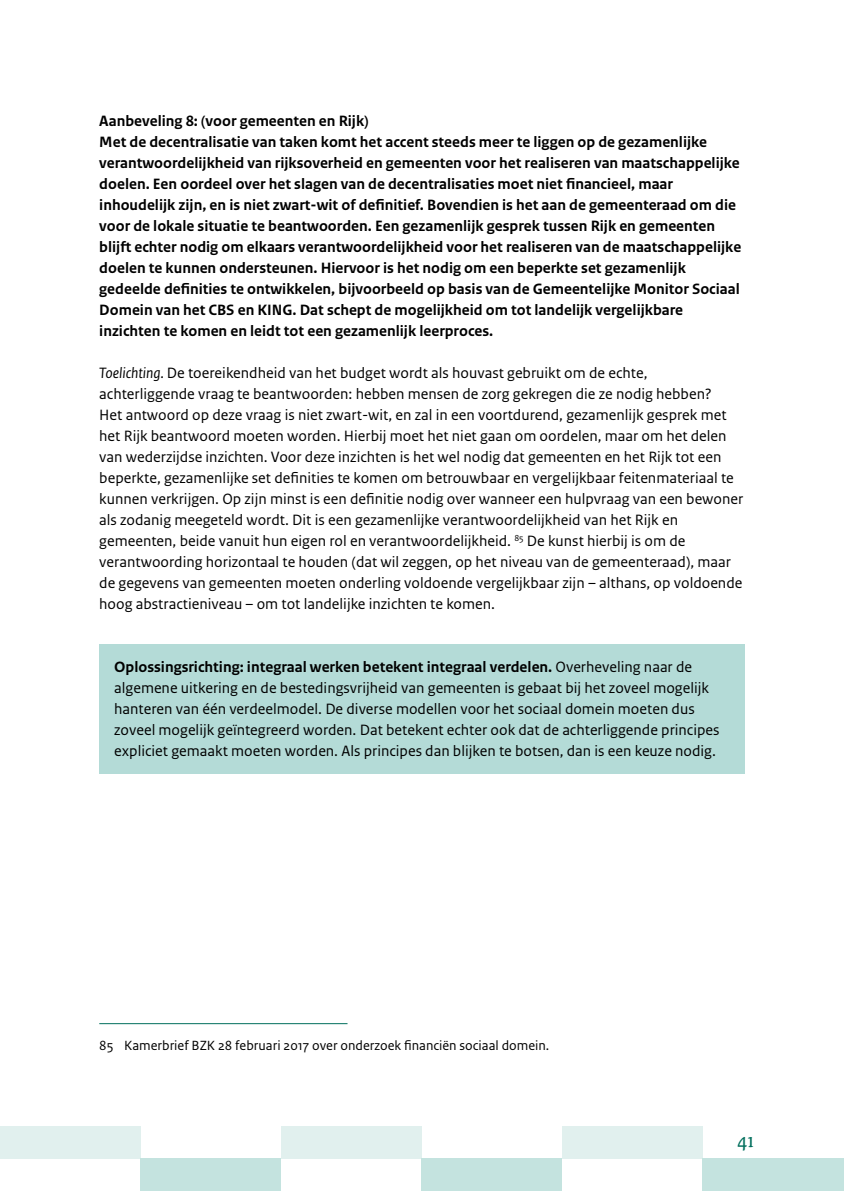
<style>
.page{position:relative;width:844px;height:1191px;background:#fff}
.page>*{position:absolute;margin:0;border:0;box-sizing:border-box;transform-origin:0 0}
.t1{font:21px "Rijksoverheid Serif";color:#006e5c}
.Brood_9_pt{font:15.75px/21px "Rijksoverheid Sans Text";color:#000}
.Tussenkop_vet___niet{font:700 15.75px/21px "Rijksoverheid Sans Text";color:#000}
.kadertekst_brood{font:15.75px/21px "Rijksoverheid Sans Text";color:#000}
.Voetnoot{font:14px "Rijksoverheid Sans Text";color:#000}
.s1{font-style:italic}
.s2{font-weight:700}
</style>
<div class="page">
<div style="left:0;top:1126px;width:141px;height:32px;background:#e1f0ee"></div>
<div style="left:281px;top:1126px;width:140px;height:32px;background:#e1f0ee"></div>
<div style="left:562px;top:1126px;width:140px;height:32px;background:#e1f0ee"></div>
<div style="left:140px;top:1158px;width:141px;height:33px;background:#c4e3df"></div>
<div style="left:421px;top:1158px;width:141px;height:33px;background:#c4e3df"></div>
<div style="left:702px;top:1158px;width:141px;height:33px;background:#c4e3df"></div>
<div style="left:99px;top:644px;width:645px;height:130px;background:#b4dbd7"></div>
<hr style="left:99px;top:1023px;width:248px;height:1px;background:#006e5c">
<p class="Tussenkop_vet___niet" style="left:99px;top:111px;width:271px">Aanbeveling 8: (voor gemeenten en Rijk)</p>
<p class="Tussenkop_vet___niet" style="left:99px;top:132px;width:643px">Met de decentralisatie van taken komt het accent steeds meer te liggen op de gezamenlijke verantwoordelijkheid van rijksoverheid en gemeenten voor het realiseren van maatschappelijke doelen. Een oordeel over het slagen van de decentralisaties moet niet financieel, maar inhoudelijk zijn, en is niet zwart-wit of definitief. Bovendien is het aan de gemeenteraad om die voor de lokale situatie te beantwoorden. Een gezamenlijk gesprek tussen Rijk en gemeenten blijft echter nodig om elkaars verantwoordelijkheid voor het realiseren van de maatschappelijke doelen te kunnen ondersteunen. Hiervoor is het nodig om een beperkte set gezamenlijk gedeelde definities te ontwikkelen, bijvoorbeeld op basis van de Gemeentelijke Monitor Sociaal Domein van het CBS en KING. Dat schept de mogelijkheid om tot landelijk vergelijkbare inzichten te komen en leidt tot een gezamenlijk leerproces.</p>
<p class="Brood_9_pt" style="left:99px;top:363px;width:645px"><span class="s1">Toelichting.</span> De toereikendheid van het budget wordt als houvast gebruikt om de echte, achterliggende vraag te beantwoorden: hebben mensen de zorg gekregen die ze nodig hebben?<br>Het antwoord op deze vraag is niet zwart-wit, en zal in een voortdurend, gezamenlijk gesprek met het Rijk beantwoord moeten worden. Hierbij moet het niet gaan om oordelen, maar om het delen van wederzijdse inzichten. Voor deze inzichten is het wel nodig dat gemeenten en het Rijk tot een beperkte, gezamenlijke set definities te komen om betrouwbaar en vergelijkbaar feitenmateriaal te kunnen verkrijgen. Op zijn minst is een definitie nodig over wanneer een hulpvraag van een bewoner als zodanig meegeteld wordt. Dit is een gezamenlijke verantwoordelijkheid van het Rijk en gemeenten, beide vanuit hun eigen rol en verantwoordelijkheid. <sup>85</sup> De kunst hierbij is om de verantwoording horizontaal te houden (dat wil zeggen, op het niveau van de gemeenteraad), maar de gegevens van gemeenten moeten onderling voldoende vergelijkbaar zijn – althans, op voldoende hoog abstractieniveau – om tot landelijke inzichten te komen.</p>
<p class="kadertekst_brood" style="left:114px;top:657px;width:606px"><span class="s2">Oplossingsrichting: integraal werken betekent integraal verdelen.</span> Overheveling naar de algemene uitkering en de bestedingsvrijheid van gemeenten is gebaat bij het zoveel mogelijk hanteren van één verdeelmodel. De diverse modellen voor het sociaal domein moeten dus zoveel mogelijk geïntegreerd worden. Dat betekent echter ook dat de achterliggende principes expliciet gemaakt moeten worden. Als principes dan blijken te botsen, dan is een keuze nodig.</p>
<p class="Voetnoot" style="left:99px;top:1037px;width:451px">85 Kamerbrief BZK 28 februari 2017 over onderzoek financiën sociaal domein.</p>
<h1 class="t1" style="left:736px;top:1127px;width:19px">41</h1>
</div>
